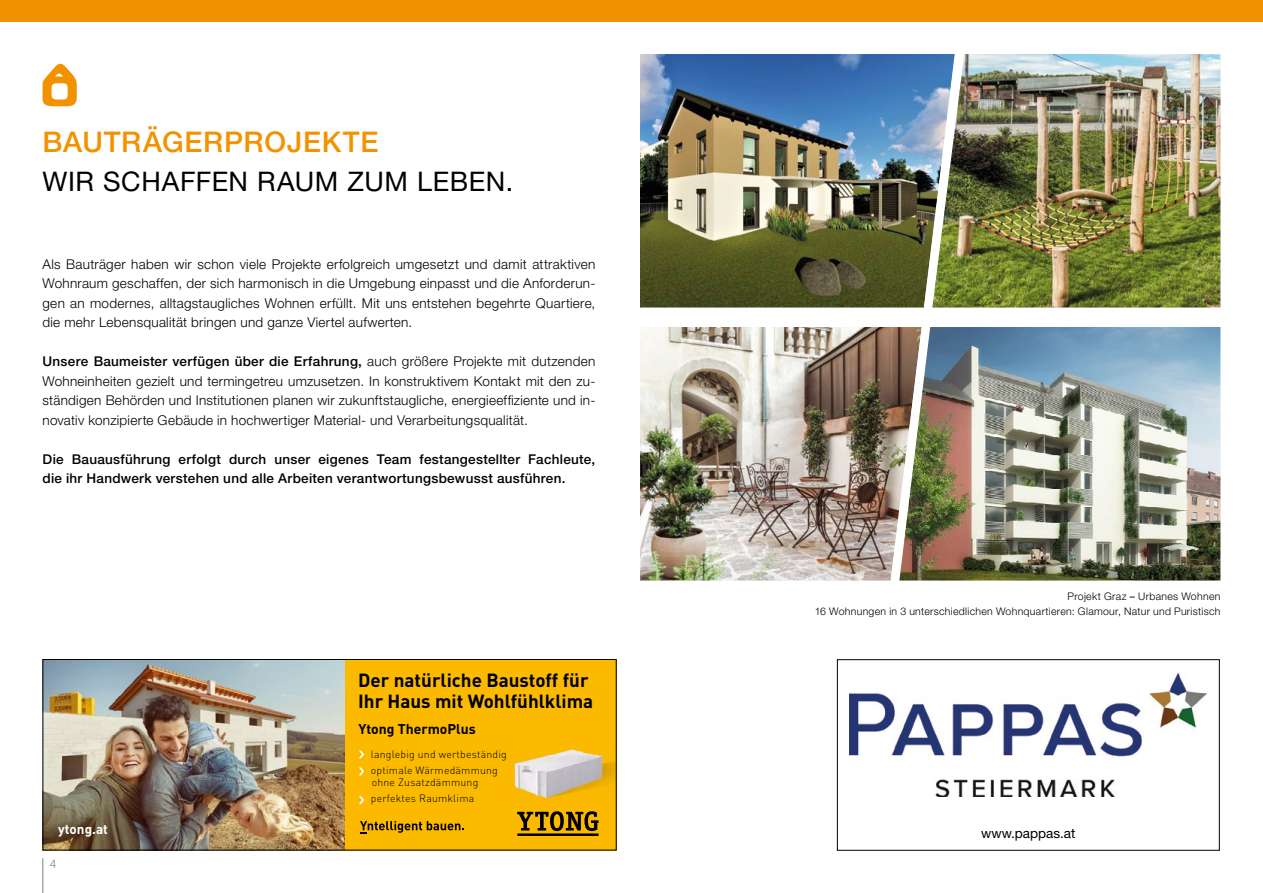
<style>
.page{position:relative;width:1263px;height:893px;background:#fff}
.page>*{position:absolute;margin:0;border:0;box-sizing:border-box;transform-origin:0 0}
.t1{font:500 28.5px "Helvetica Neue LT Std";letter-spacing:.025em;color:#f39200}
.t2{font:27px "Helvetica Neue LT Std";letter-spacing:.02em;color:#000}
.t3{font:700 18.75px/20.4px "DIN Pro";color:#000}
.t4{font:700 13.95px "DIN Pro";color:#000}
.t5{font:300 13.5px/19.5px "Helvetica Neue LT Std";letter-spacing:.02em;color:#000;text-align:justify}
.t6{font:500 13.5px/19.5px "Helvetica Neue LT Std";letter-spacing:.02em;color:#000}
.t7{font:13.5px "Helvetica Neue LT Std";color:#000}
.t8{font:700 13.5px "DIN Pro";color:#fff}
.t9{font:300 12px "Helvetica Neue LT Std";color:#7d8386}
.t10{font:300 10.5px/15px "Helvetica Neue LT Std";letter-spacing:.03em;color:#000;text-align:right}
.t11{font:300 10.5px/16.2px "DIN Pro";letter-spacing:.02em;color:#000}
.s1{font-weight:500}
.s2{font-weight:400}
</style>
<div class="page">
<div style="left:0;top:0;width:1263px;height:21px;background:#f39200"></div>
<img style="left:640px;top:54px;width:249px;height:254px">
<img style="left:640px;top:327px;width:249px;height:254px">
<img style="left:889px;top:54px;width:43px;height:527px">
<img style="left:932px;top:54px;width:288px;height:254px">
<img style="left:899px;top:327px;width:321px;height:253px">
<img style="left:850px;top:672px;width:357px;height:125px">
<div style="left:837px;top:659px;width:383px;height:192px;border:1px solid #000"></div>
<div style="left:343px;top:659px;width:274px;height:191px;background:#fbba00"></div>
<img style="left:45px;top:661px;width:299px;height:187px">
<img style="left:513px;top:749px;width:102px;height:50px">
<svg style="left:517px;top:811px;width:81px;height:20px"></svg>
<hr style="left:517px;top:833px;width:81px;height:3px;background:#000">
<svg style="left:360px;top:821px;width:104px;height:12px"></svg>
<svg style="left:359px;top:750px;width:5px;height:8px"></svg>
<svg style="left:359px;top:767px;width:5px;height:8px"></svg>
<svg style="left:359px;top:796px;width:5px;height:8px"></svg>
<div style="left:43px;top:659px;width:574px;height:191px;border:1px solid #000"></div>
<hr style="left:43px;top:858px;width:1px;height:35px;background:#7d8386">
<svg style="left:43px;top:63px;width:34px;height:43px"></svg>
<h1 class="t1" style="left:43px;top:125px;width:337px">BAUTRÄGERPROJEKTE</h1>
<h2 class="t2" style="left:43px;top:165px;width:472px">WIR SCHAFFEN RAUM ZUM LEBEN.</h2>
<p class="t5" style="left:43px;top:254px;width:554px">Als Bauträger haben wir schon viele Projekte erfolgreich umgesetzt und damit attraktiven Wohnraum geschaffen, der sich harmonisch in die Umgebung einpasst und die Anforderun&shy;gen an modernes, alltagstaugliches Wohnen erfüllt. Mit uns entstehen begehrte Quartiere, die mehr Lebensqualität bringen und ganze Viertel aufwerten.</p>
<p class="t5" style="left:43px;top:351px;width:554px"><span class="s1">Unsere Baumeister verfügen über die Erfahrung,</span> auch größere Projekte mit dutzenden Wohneinheiten gezielt und termingetreu umzusetzen. In konstruktivem Kontakt mit den zu&shy;ständigen Behörden und Institutionen planen wir zukunftstaugliche, energieeffiziente und in&shy;novativ konzipierte Gebäude in hochwertiger Material- und Verarbeitungsqualität.</p>
<p class="t6" style="left:43px;top:449px;width:554px">Die Bauausführung erfolgt durch unser eigenes Team festangestellter Fachleute, die ihr Handwerk verstehen und alle Arbeiten verantwortungsbewusst ausführen.</p>
<h3 class="t3" style="left:358px;top:668px;width:237px">Der natürliche Baustoff für<br>Ihr Haus mit Wohlfühlklima</h3>
<p class="t4" style="left:358px;top:718px;width:119px">Ytong ThermoPlus</p>
<p class="t8" style="left:58px;top:818px;width:51px">ytong.at</p>
<p class="t9" style="left:50px;top:856px;width:8px">4</p>
<p class="t11" style="left:371px;top:745px;width:137px">langlebig und wertbeständig optimale Wärmedämmung</p>
<p class="t11" style="left:371px;top:774px;width:109px">ohne Zusatzdämmung perfektes Raumklima</p>
<p class="t10" style="left:815px;top:589px;width:407px">Projekt Graz <span class="s2">–</span> Urbanes Wohnen<br>16 Wohnungen in 3 unterschiedlichen Wohnquartieren: Glamour, Natur und Puristisch</p>
<p class="t7" style="left:981px;top:825px;width:96px">www.pappas.at</p>
</div>
